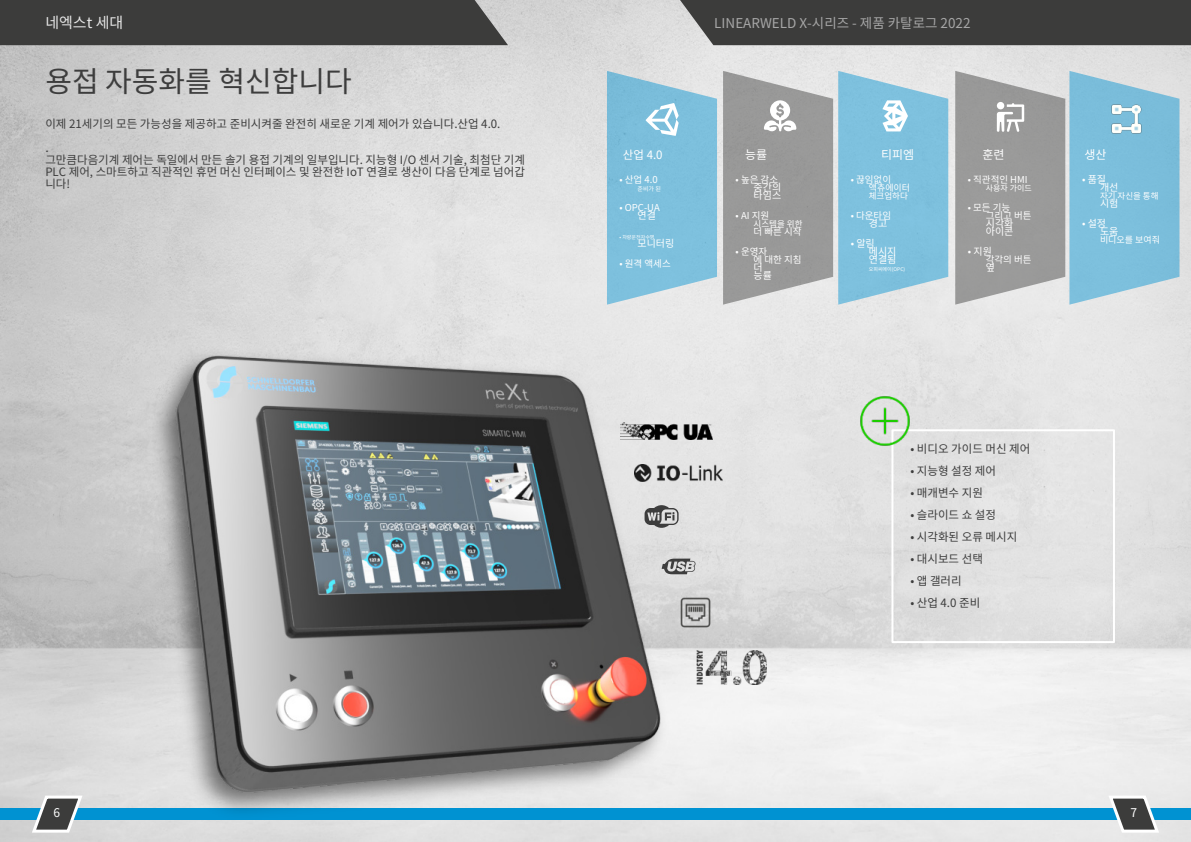
<style>
.page{position:relative;width:1191px;height:842px;background:#fff}
.page>*{position:absolute;margin:0;border:0;box-sizing:border-box;transform-origin:0 0}
.t1{font:29px "Noto Sans CJ Kkr";color:#3d3d3d}
.t2{font:15px "Noto Sans CJ Kkr";color:#e6e6e6}
.t3{font:13.5px "Noto Sans CJ Kkr";color:#a6a6a6}
.t4{font:12px "Noto Sans CJ Kkr";color:#fff}
.t5{font:12px "Noto Sans CJ Kkr";color:#3d3d3d}
.t6{font:11.5px/12px "Noto Sans CJ Kkr";color:#3d3d3d;text-align:justify}
.t7{font:11.5px "Noto Sans CJ Kkr";color:#fff}
.t8{font:10px/8px "Noto Sans CJ Kkr";color:#fff}
.t9{font:9.5px/8px "Noto Sans CJ Kkr";color:#fff}
.t10{font:9px "Noto Sans CJ Kkr";color:#fff}
.t11{font:8.5px "Noto Sans CJ Kkr";color:#fff}
.t12{font:8px "Noto Sans CJ Kkr";color:#fff}
.t13{font:6px "Noto Sans CJ Kkr";color:#fff}
.t14{font:5px "Noto Sans CJ Kkr";color:#fff}
</style>
<div class="page">
<img style="left:0;top:0;width:1191px;height:842px">
<div style="left:0;top:808px;width:595px;height:12px;background:#0092d2"></div>
<svg style="left:30px;top:793px;width:54px;height:41px"></svg>
<div style="left:595px;top:808px;width:596px;height:12px;background:#0092d2"></div>
<svg style="left:1106px;top:793px;width:55px;height:41px"></svg>
<div style="left:0;top:0;width:508px;height:45px;background:#3c3c3b"></div>
<div style="left:680px;top:0;width:511px;height:45px;background:#3c3c3b"></div>
<img style="left:668px;top:422px;width:44px;height:17px">
<img style="left:668px;top:465px;width:54px;height:17px">
<svg style="left:668px;top:505px;width:10px;height:23px"></svg>
<svg style="left:668px;top:559px;width:27px;height:15px"></svg>
<img style="left:696px;top:651px;width:70px;height:34px">
<img style="left:148px;top:346px;width:520px;height:466px">
<img style="left:175px;top:355px;width:485px;height:438px">
<img style="left:678px;top:595px;width:34px;height:34px">
<div style="left:891px;top:429px;width:224px;height:214px;border:2px solid #fff"></div>
<img style="left:858px;top:394px;width:53px;height:53px">
<svg style="left:607px;top:71px;width:110px;height:234px;background:#8ac4dd"></svg>
<svg style="left:723px;top:71px;width:225px;height:234px;background:#9ab6c2"></svg>
<svg style="left:955px;top:71px;width:224px;height:234px;background:#98b4c0"></svg>
<img style="left:1107px;top:101px;width:38px;height:37px">
<h2 class="t2" style="left:45px;top:11px;width:80px">네엑스t 세대</h2>
<p class="t3" style="left:714px;top:12px;width:258px">LINEARWELD X-시리즈 - 제품 카탈로그 2022</p>
<h1 class="t1" style="left:45px;top:58px;width:308px">용접 자동화를 혁신합니다</h1>
<p class="t6" style="left:45px;top:117px;width:456px">이제 21세기의 모든 가능성을 제공하고 준비시켜줄 완전히 새로운 기계 제어가 있습니다.산업 4.0.</p>
<p class="t5" style="left:45px;top:138px;width:5px">.</p>
<p class="t6" style="left:45px;top:153px;width:481px">그만큼다음기계 제어는 독일에서 만든 솔기 용접 기계의 일부입니다. 지능형 I/O 센서 기술, 최첨단 기계 PLC 제어, 스마트하고 직관적인 휴먼 머신 인터페이스 및 완전한 IoT 연결로 생산이 다음 단계로 넘어갑 니다!</p>
<p class="t7" style="left:623px;top:146px;width:41px">산업 4.0</p>
<p class="t4" style="left:745px;top:145px;width:24px">능률</p>
<p class="t4" style="left:881px;top:145px;width:35px">티피엠</p>
<p class="t4" style="left:982px;top:145px;width:24px">훈련</p>
<p class="t4" style="left:1084px;top:145px;width:24px">생산</p>
<p class="t9" style="left:967px;top:175px;width:61px">• 직관적인 HMI</p>
<p class="t12" style="left:985px;top:181px;width:47px">사용자 가이드</p>
<p class="t8" style="left:1100px;top:174px;width:20px;text-indent:-18px">• 품질 개선</p>
<p class="t11" style="left:1100px;top:189px;width:60px">자기 자신을 통해</p>
<p class="t9" style="left:619px;top:175px;width:40px">• 산업 4.0</p>
<p class="t13" style="left:637px;top:184px;width:25px">준비가 된</p>
<p class="t9" style="left:735px;top:175px;width:44px">• 높은 감소</p>
<p class="t8" style="left:753px;top:182px;width:29px">중간의 타임스</p>
<p class="t9" style="left:850px;top:175px;width:42px">• 끊임없이</p>
<p class="t10" style="left:868px;top:180px;width:43px">액츄에이터</p>
<p class="t11" style="left:868px;top:189px;width:41px">체크업하다</p>
<p class="t9" style="left:619px;top:203px;width:42px">• OPC-UA</p>
<p class="t8" style="left:1100px;top:198px;width:20px">시험</p>
<p class="t8" style="left:637px;top:210px;width:20px">연결</p>
<p class="t9" style="left:985px;top:203px;width:47px;text-indent:-18px">• 모든 기능 그리고 버튼</p>
<p class="t8" style="left:985px;top:218px;width:29px">시각화 아이콘</p>
<p class="t9" style="left:735px;top:211px;width:35px">• AI 지원</p>
<p class="t11" style="left:753px;top:217px;width:50px">시스템을 위한</p>
<p class="t9" style="left:753px;top:227px;width:49px">더 빠른 시작</p>
<p class="t9" style="left:850px;top:211px;width:42px">• 다운타임</p>
<p class="t8" style="left:868px;top:218px;width:20px">경고</p>
<p class="t8" style="left:1100px;top:218px;width:20px;text-indent:-18px">• 설정 도움</p>
<p class="t14" style="left:619px;top:233px;width:37px">• 차량운전자수명</p>
<p class="t8" style="left:637px;top:238px;width:38px">모니터링</p>
<p class="t8" style="left:850px;top:238px;width:26px">• 알림</p>
<p class="t10" style="left:1100px;top:232px;width:61px">비디오를 보여줘</p>
<p class="t8" style="left:868px;top:246px;width:29px">메시지 연결됨</p>
<p class="t14" style="left:868px;top:265px;width:38px">오피씨에이(OPC)</p>
<p class="t8" style="left:967px;top:246px;width:26px">• 지원</p>
<p class="t9" style="left:985px;top:255px;width:47px">각각의 버튼</p>
<p class="t9" style="left:753px;top:247px;width:49px;text-indent:-18px">• 운영자<br>에 대한 지침</p>
<p class="t8" style="left:753px;top:262px;width:20px">더 능률</p>
<p class="t9" style="left:619px;top:259px;width:53px">• 원격 액세스</p>
<p class="t8" style="left:985px;top:262px;width:11px">옆</p>
<p class="t6" style="left:910px;top:442px;width:122px">• 비디오 가이드 머신 제어</p>
<p class="t6" style="left:910px;top:464px;width:87px">• 지능형 설정 제어</p>
<p class="t6" style="left:910px;top:486px;width:74px">• 매개변수 지원</p>
<p class="t6" style="left:910px;top:508px;width:87px">• 슬라이드 쇼 설정</p>
<p class="t6" style="left:910px;top:530px;width:108px">• 시각화된 오류 메시지</p>
<p class="t6" style="left:910px;top:552px;width:74px">• 대시보드 선택</p>
<p class="t6" style="left:910px;top:574px;width:53px">• 앱 갤러리</p>
<p class="t6" style="left:910px;top:596px;width:71px">• 산업 4.0 준비</p>
<p class="t4" style="left:54px;top:803px;width:8px">6</p>
<p class="t4" style="left:1130px;top:803px;width:8px">7</p>
</div>
